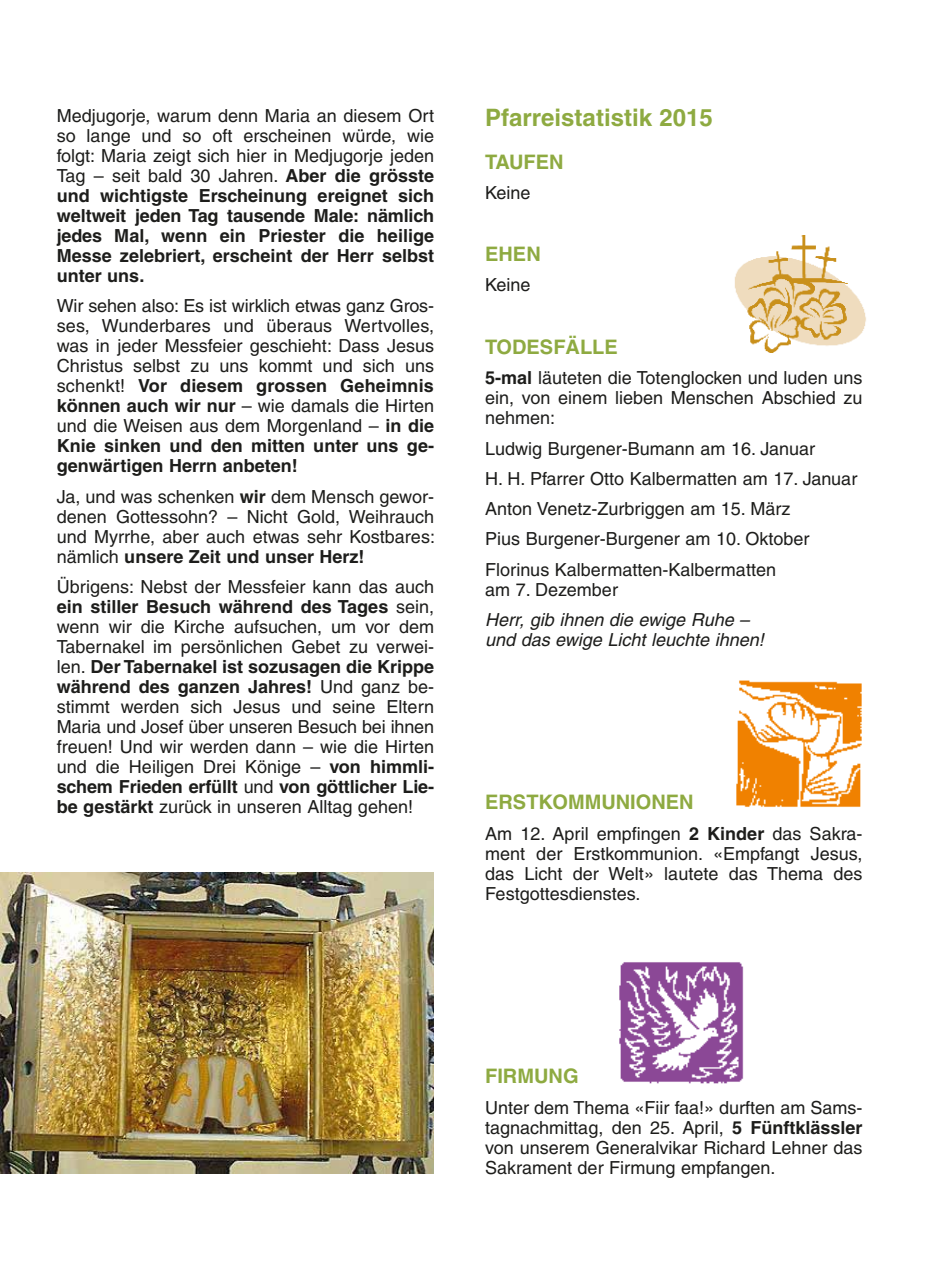
<style>
.page{position:relative;width:942px;height:1276px;background:#fff}
.page>*{position:absolute;margin:0;border:0;box-sizing:border-box;transform-origin:0 0}
.t1{font:700 24px "Helvetica";color:#8eaa41}
.t2{font:700 20px "Helvetica";color:#8eaa41}
.t3{font:18px/20px "Helvetica";color:#1d1d1b;text-align:justify}
.t4{font:700 18px/20px "Helvetica";color:#1d1d1b;text-align:justify}
.t5{font:italic 18px/20.2px "Helvetica";color:#1d1d1b}
.s1{font-weight:400}
.s2{font-weight:700}
</style>
<div class="page">
<img style="left:0;top:873px;width:433px;height:300px">
<img style="left:734px;top:235px;width:132px;height:117px">
<img style="left:619px;top:962px;width:125px;height:122px">
<img style="left:736px;top:680px;width:126px;height:127px">
<p class="t4" style="left:57px;top:105px;width:379px"><span class="s1">Medjugorje, warum denn Maria an diesem Ort so lange und so oft erscheinen würde, wie folgt: Maria zeigt sich hier in Medjugorje jeden Tag – seit bald 30 Jahren.</span> Aber die grösste und wichtigste Erscheinung ereignet sich weltweit jeden Tag tausende Male: nämlich jedes Mal, wenn ein Priester die heilige Messe zelebriert, erscheint der Herr selbst unter uns.</p>
<p class="t3" style="left:57px;top:296px;width:379px">Wir sehen also: Es ist wirklich etwas ganz Gros&shy;ses, Wunderbares und überaus Wertvolles, was in jeder Messfeier geschieht: Dass Jesus Christus selbst zu uns kommt und sich uns schenkt! <span class="s2">Vor diesem grossen Geheimnis können auch wir nur</span> – wie damals die Hirten und die Weisen aus dem Morgenland – <span class="s2">in die Knie sinken und den mitten unter uns ge - genwärtigen Herrn anbeten!</span></p>
<p class="t3" style="left:57px;top:486px;width:379px">Ja, und was schenken <span class="s2">wir</span> dem Mensch gewor&shy;denen Gottessohn? – Nicht Gold, Weihrauch und Myrrhe, aber auch etwas sehr Kostbares: nämlich <span class="s2">unsere Zeit und unser Herz!</span></p>
<p class="t3" style="left:57px;top:576px;width:379px">Übrigens: Nebst der Messfeier kann das auch <span class="s2">ein stiller Besuch während des Tages</span> sein, wenn wir die Kirche aufsuchen, um vor dem Tabernakel im persönlichen Gebet zu verwei&shy;len. <span class="s2">Der Tabernakel ist sozusagen die Krippe während des ganzen Jahres!</span> Und ganz be - stimmt werden sich Jesus und seine Eltern Maria und Josef über unseren Besuch bei ihnen freuen! Und wir werden dann – wie die Hirten und die Heiligen Drei Könige – <span class="s2">von himmli&shy;schem Frieden erfüllt</span> und <span class="s2">von göttlicher Lie - be gestärkt</span> zurück in unseren Alltag gehen!</p>
<h1 class="t1" style="left:485px;top:103px;width:229px">Pfarreistatistik 2015</h1>
<p class="t2" style="left:485px;top:149px;width:80px">TAUFEN</p>
<p class="t3" style="left:485px;top:182px;width:47px">Keine</p>
<p class="t2" style="left:485px;top:242px;width:57px">EHEN</p>
<p class="t3" style="left:485px;top:275px;width:47px">Keine</p>
<p class="t2" style="left:485px;top:335px;width:134px">TODESFÄLLE</p>
<p class="t3" style="left:485px;top:368px;width:379px"><span class="s2">5-mal</span> läuteten die Totenglocken und luden uns ein, von einem lieben Menschen Abschied zu nehmen:</p>
<p class="t3" style="left:485px;top:433px;width:373px;line-height:30.2px;text-align:left">Ludwig Burgener-Bumann am 16. Januar<br>H. H. Pfarrer Otto Kalbermatten am 17. Januar Anton Venetz-Zurbriggen am 15. März<br>Pius Burgener-Burgener am 10. Oktober Florinus Kalbermatten-Kalbermatten</p>
<p class="t3" style="left:485px;top:579px;width:134px">am 7. Dezember</p>
<p class="t5" style="left:485px;top:610px;width:280px">Herr, gib ihnen die ewige Ruhe – und das ewige Licht leuchte ihnen!</p>
<p class="t2" style="left:485px;top:790px;width:210px">ERSTKOMMUNIONEN</p>
<p class="t3" style="left:485px;top:823px;width:379px">Am 12. April empfingen <span class="s2">2 Kinder</span> das Sakra&shy;ment der Erstkommunion. «Empfangt Jesus, das Licht der Welt» lautete das Thema des Festgottesdienstes.</p>
<p class="t2" style="left:485px;top:1064px;width:95px">FIRMUNG</p>
<p class="t3" style="left:485px;top:1097px;width:379px">Unter dem Thema «Fiir faa!» durften am Sams&shy;tagnachmittag, den 25. April, <span class="s2">5 Fünftklässler </span>von unserem Generalvikar Richard Lehner das Sakrament der Firmung empfangen.</p>
</div>
